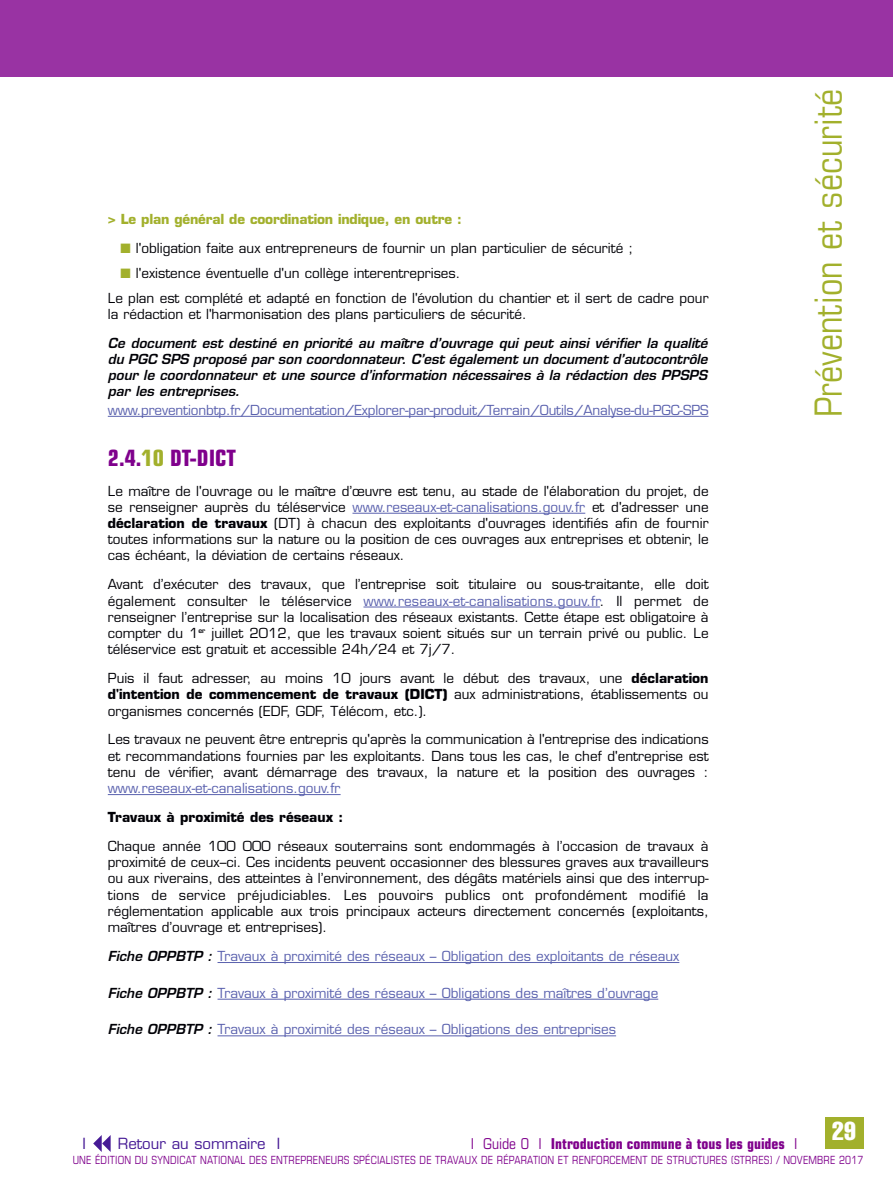
<style>
.page{position:relative;width:893px;height:1191px;background:#fff}
.page>*{position:absolute;margin:0;border:0;box-sizing:border-box;transform-origin:0 0}
.t1{font:condensed 37.5px "Eurostile";color:#a2b02c}
.t2{font:extra-condensed 25.5px "Helvetica Com";color:#fff}
.t3{font:700 condensed 22.5px "Eurostile";color:#7f008c}
.t4{font:700 condensed 15px "Eurostile";color:#7f008c}
.t5{font:15px "Eurostile";color:#461a95}
.t6{font:13.5px/16.2px "Eurostile";color:#000006;text-align:justify}
.t7{font:13.5px "Eurostile";color:#5a61ae}
.t8{font:italic 600 13.5px/16.2px "Eurostile";color:#000006;text-align:justify}
.t9{font:700 13.5px "Eurostile";letter-spacing:-.015em;color:#a2b02c}
.t10{font:700 13.5px "Eurostile";color:#000006}
.t11{font:condensed 11.25px "Eurostile";letter-spacing:.015em;color:#7f008c;scale:.95 1}
.s1{color:#a2b02c}
.s2{color:#5a61ae}
.s3{font-weight:700}
.s4{font-weight:600;font-style:italic;color:#000006}
.s5{font-weight:400}
</style>
<div class="page">
<div style="left:825px;top:1116px;width:38px;height:32px;background:#a2b02c"></div>
<div style="left:0;top:0;width:893px;height:77px;background:#9933a3"></div>
<svg style="left:93px;top:1135px;width:18px;height:17px"></svg>
<hr style="left:108px;top:416px;width:600px;height:1px;background:#5a61ae">
<hr style="left:352px;top:513px;width:233px;height:1px;background:#5a61ae">
<hr style="left:363px;top:606px;width:237px;height:1px;background:#5a61ae">
<hr style="left:108px;top:794px;width:233px;height:1px;background:#5a61ae">
<hr style="left:218px;top:962px;width:461px;height:1px;background:#5a61ae">
<hr style="left:218px;top:998px;width:440px;height:1px;background:#5a61ae">
<hr style="left:218px;top:1035px;width:398px;height:1px;background:#5a61ae">
<p class="t9" style="left:108px;top:214px;width:356px">&gt; Le plan général de coordination indique, en outre :</p>
<p class="t6" style="left:121px;top:242px;width:514px"><span class="s1">■</span> l'obligation faite aux entrepreneurs de fournir un plan particulier de sécurité ;</p>
<p class="t6" style="left:108px;top:262px;width:602px;line-height:24.6px;text-indent:13px"><span class="s1">■</span> l'existence éventuelle d'un collège interentreprises.<br>Le plan est complété et adapté en fonction de l'évolution du chantier et il sert de cadre pour</p>
<p class="t6" style="left:108px;top:307px;width:420px">la rédaction et l'harmonisation des plans particuliers de sécurité.</p>
<p class="t8" style="left:108px;top:336px;width:601px">Ce document est destiné en priorité au maître d’ouvrage qui peut ainsi vérifier la qualité du PGC SPS proposé par son coordonnateur. C’est également un document d’autocontrôle pour le coordonnateur et une source d’information nécessaires à la rédaction des PPSPS par les entreprises.</p>
<p class="t7" style="left:108px;top:405px;width:602px">www.preventionbtp.fr/Documentation/Explorer-par-produit/Terrain/Outils/Analyse-du-PGC-SPS</p>
<h3 class="t3" style="left:108px;top:450px;width:130px">2.4.<span class="s1">10</span> DT-DICT</h3>
<p class="t6" style="left:108px;top:484px;width:602px">Le maître de l'ouvrage ou le maître d’œuvre est tenu, au stade de l'élaboration du projet, de se renseigner auprès du téléservice <span class="s2">www.reseaux-et-canalisations.gouv.fr</span> et d'adresser une <span class="s3">déclaration de travaux</span> (DT) à chacun des exploitants d'ouvrages identifiés afin de fournir toutes informations sur la nature ou la position de ces ouvrages aux entreprises et obtenir, le cas échéant, la déviation de certains réseaux.</p>
<p class="t6" style="left:108px;top:577px;width:602px">Avant d’exécuter des travaux, que l’entreprise soit titulaire ou sous-traitante, elle doit également consulter le téléservice <span class="s2">www.reseaux-et-canalisations.gouv.fr</span>. Il permet de renseigner l’entreprise sur la localisation des réseaux existants. Cette étape est obligatoire à compter du 1<sup>er</sup> juillet 2012, que les travaux soient situés sur un terrain privé ou public. Le téléservice est gratuit et accessible 24h/24 et 7j/7.</p>
<p class="t6" style="left:108px;top:671px;width:602px">Puis il faut adresser, au moins 10 jours avant le début des travaux, une <span class="s3">déclaration d'intention de commencement de travaux (DICT)</span> aux administrations, établissements ou organismes concernés (EDF, GDF, Télécom, etc.).</p>
<p class="t6" style="left:108px;top:733px;width:602px">Les travaux ne peuvent être entrepris qu'après la communication à l'entreprise des indications et recommandations fournies par les exploitants. Dans tous les cas, le chef d'entreprise est tenu de vérifier, avant démarrage des travaux, la nature et la position des ouvrages :</p>
<p class="t7" style="left:108px;top:783px;width:234px">www.reseaux-et-canalisations.gouv.fr</p>
<p class="t10" style="left:108px;top:812px;width:237px">Travaux à proximité des réseaux :</p>
<p class="t6" style="left:108px;top:839px;width:602px">Chaque année 100 000 réseaux souterrains sont endommagés à l’occasion de travaux à proximité de ceux–ci. Ces incidents peuvent occasionner des blessures graves aux travailleurs ou aux riverains, des atteintes à l’environnement, des dégâts matériels ainsi que des interrup&shy;tions de service préjudiciables. Les pouvoirs publics ont profondément modifié la réglementation applicable aux trois principaux acteurs directement concernés (exploitants, maîtres d’ouvrage et entreprises).</p>
<p class="t7" style="left:108px;top:951px;width:573px"><span class="s4">Fiche OPPBTP :</span> Travaux à proximité des réseaux – Obligation des exploitants de réseaux</p>
<p class="t7" style="left:108px;top:987px;width:552px"><span class="s4">Fiche OPPBTP :</span> Travaux à proximité des réseaux – Obligations des maîtres d’ouvrage</p>
<p class="t7" style="left:108px;top:1024px;width:510px"><span class="s4">Fiche OPPBTP :</span> Travaux à proximité des réseaux – Obligations des entreprises</p>
<h1 class="t1" style="left:815px;top:417px;width:330px;rotate:-90deg">Prévention et sécurité</h1>
<h2 class="t2" style="left:832px;top:1114px;width:25px">29</h2>
<p class="t11" style="left:73px;top:1156px;width:834px">UNE ÉDITION DU SYNDICAT NATIONAL DES ENTREPRENEURS SPÉCIALISTES DE TRAVAUX DE RÉPARATION ET RENFORCEMENT DE STRUCTURES (STRRES) / NOVEMBRE 2017</p>
<p class="t5" style="left:83px;top:1137px;width:5px">I</p>
<p class="t5" style="left:118px;top:1137px;width:164px">Retour au sommaire I</p>
<p class="t4" style="left:471px;top:1138px;width:328px"><span class="s5">I Guide 0 I</span> Introduction commune à tous les guides <span class="s5">I</span></p>
</div>
